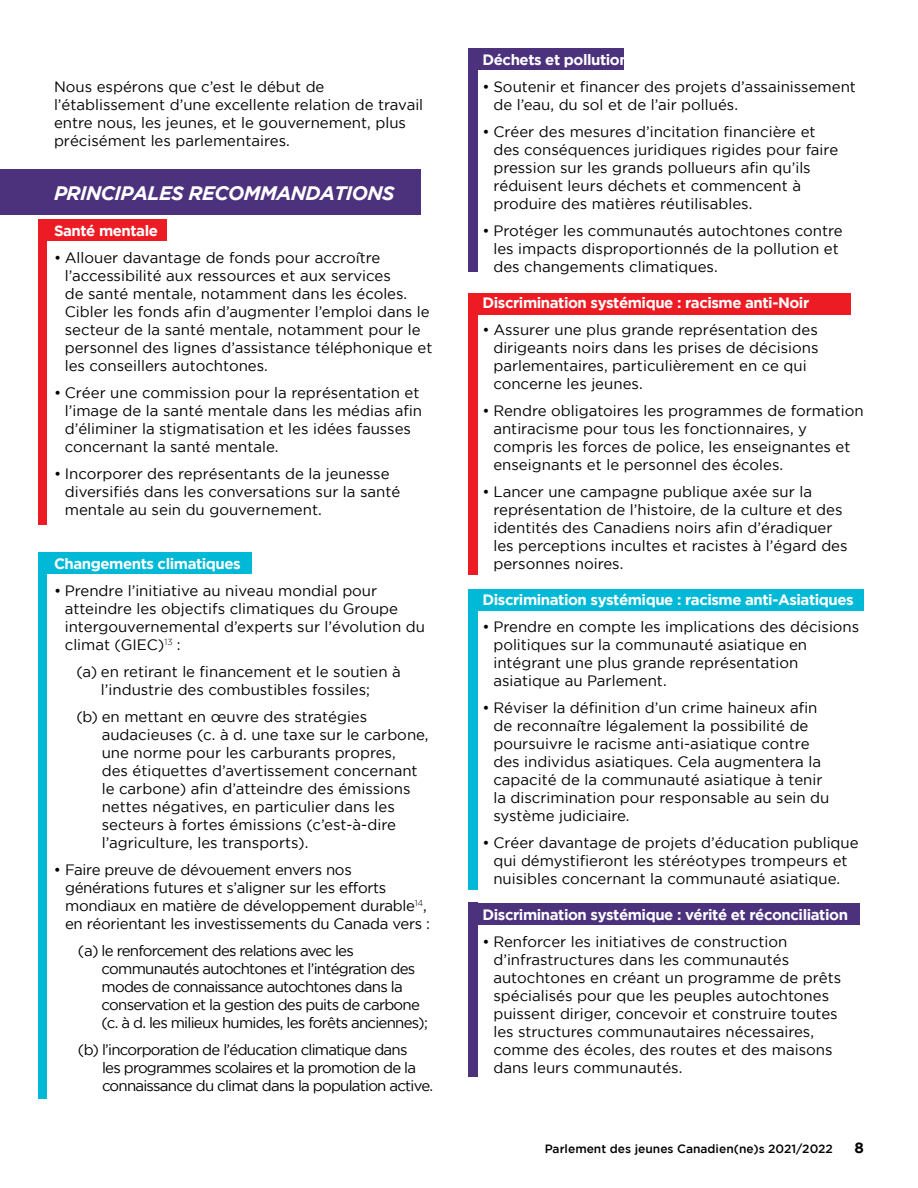
<style>
.page{position:relative;width:918px;height:1188px;background:#fff}
.page>*{position:absolute;margin:0;border:0;box-sizing:border-box;transform-origin:0 0}
.t1{font:italic 700 19.5px "Gotham";letter-spacing:-.03em;color:#fff}
.t2{font:15px/18px "Gotham";color:#000}
.t3{font:15px/18px "Gotham";letter-spacing:-.05em;color:#000}
.t4{font:700 15px "Gotham";letter-spacing:-.03em;color:#fff}
.t5{font:15px/18px "Gotham";letter-spacing:-.02em;color:#000}
.t6{font:700 15px "Gotham";color:#000}
.t7{font:500 12px "Gotham";color:#000}
</style>
<div class="page">
<div style="left:47px;top:219px;width:119px;height:22px;background:#ed1c24"></div>
<div style="left:0;top:169px;width:421px;height:46px;background:#4c317d"></div>
<div style="left:47px;top:553px;width:205px;height:21px;background:#00b9d6"></div>
<div style="left:477px;top:48px;width:147px;height:22px;background:#4c317d"></div>
<div style="left:477px;top:293px;width:374px;height:22px;background:#ed1c24"></div>
<div style="left:477px;top:589px;width:387px;height:22px;background:#00b9d6"></div>
<div style="left:477px;top:903px;width:383px;height:22px;background:#4c317d"></div>
<div style="left:38px;top:553px;width:9px;height:546px;background:#00b9d6"></div>
<div style="left:468px;top:48px;width:9px;height:223px;background:#4c317d"></div>
<div style="left:468px;top:293px;width:9px;height:281px;background:#ed1c24"></div>
<div style="left:468px;top:589px;width:9px;height:301px;background:#00b9d6"></div>
<div style="left:468px;top:903px;width:9px;height:174px;background:#4c317d"></div>
<div style="left:38px;top:219px;width:9px;height:306px;background:#ed1c24"></div>
<p class="t2" style="left:54px;top:77px;width:371px">Nous espérons que c’est le début de l’établissement d’une excellente relation de travail entre nous, les jeunes, et le gouvernement, plus précisément les parlementaires.</p>
<h1 class="t1" style="left:54px;top:182px;width:342px">PRINCIPALES RECOMMANDATIONS</h1>
<p class="t4" style="left:54px;top:222px;width:105px">Santé mentale</p>
<p class="t2" style="left:65px;top:248px;width:369px;text-indent:-11px">• Allouer davantage de fonds pour accroître l’accessibilité aux ressources et aux services<br>de santé mentale, notamment dans les écoles.<br>Cibler les fonds afin d’augmenter l’emploi dans le secteur de la santé mentale, notamment pour le personnel des lignes d’assistance téléphonique et les conseillers autochtones.</p>
<p class="t2" style="left:65px;top:383px;width:359px;text-indent:-11px">• Créer une commission pour la représentation et l’image de la santé mentale dans les médias afin d’éliminer la stigmatisation et les idées fausses concernant la santé mentale.</p>
<p class="t2" style="left:65px;top:464px;width:337px;text-indent:-11px">• Incorporer des représentants de la jeunesse diversifiés dans les conversations sur la santé mentale au sein du gouvernement.</p>
<p class="t4" style="left:54px;top:555px;width:188px">Changements climatiques</p>
<p class="t2" style="left:65px;top:581px;width:362px;text-indent:-11px">• Prendre l’initiative au niveau mondial pour atteindre les objectifs climatiques du Groupe intergouvernemental d’experts sur l’évolution du climat (GIEC)<sup>13</sup> :</p>
<p class="t2" style="left:76px;top:662px;width:326px;text-align:center">(a) en retirant le financement et le soutien à l’industrie des combustibles fossiles;</p>
<p class="t2" style="left:102px;top:707px;width:328px;text-indent:-25px">(b) en mettant en œuvre des stratégies audacieuses (c. à d. une taxe sur le carbone, une norme pour les carburants propres,<br>des étiquettes d’avertissement concernant le carbone) afin d’atteindre des émissions nettes négatives, en particulier dans les secteurs à fortes émissions (c’est-à-dire l’agriculture, les transports).</p>
<p class="t5" style="left:65px;top:860px;width:366px;text-indent:-11px">• Faire preuve de dévouement envers nos générations futures et s’aligner sur les efforts mondiaux en matière de développement durable<sup>14</sup>, en réorientant les investissements du Canada vers :</p>
<p class="t3" style="left:102px;top:941px;width:328px;text-indent:-24px">(a) le renforcement des relations avec les communautés autochtones et l’intégration des modes de connaissance autochtones dans la conservation et la gestion des puits de carbone (c. à d. les milieux humides, les forêts anciennes);</p>
<p class="t3" style="left:102px;top:1040px;width:333px;text-indent:-24px">(b) l’incorporation de l’éducation climatique dans<br>les programmes scolaires et la promotion de la connaissance du climat dans la population active.</p>
<p class="t4" style="left:483px;top:51px;width:148px">Déchets et pollution</p>
<p class="t2" style="left:493px;top:77px;width:364px;text-indent:-11px">• Soutenir et financer des projets d’assainissement de l’eau, du sol et de l’air pollués.</p>
<p class="t2" style="left:493px;top:122px;width:346px;text-indent:-11px">• Créer des mesures d’incitation financière et des conséquences juridiques rigides pour faire pression sur les grands pollueurs afin qu’ils réduisent leurs déchets et commencent à produire des matières réutilisables.</p>
<p class="t2" style="left:493px;top:221px;width:351px;text-indent:-11px">• Protéger les communautés autochtones contre les impacts disproportionnés de la pollution et des changements climatiques.</p>
<p class="t4" style="left:483px;top:294px;width:328px">Discrimination systémique : racisme anti-Noir</p>
<p class="t2" style="left:493px;top:320px;width:327px;text-indent:-11px">• Assurer une plus grande représentation des dirigeants noirs dans les prises de décisions parlementaires, particulièrement en ce qui concerne les jeunes.</p>
<p class="t2" style="left:493px;top:401px;width:372px;text-indent:-11px">• Rendre obligatoires les programmes de formation antiracisme pour tous les fonctionnaires, y compris les forces de police, les enseignantes et enseignants et le personnel des écoles.</p>
<p class="t2" style="left:493px;top:482px;width:356px;text-indent:-11px">• Lancer une campagne publique axée sur la représentation de l’histoire, de la culture et des identités des Canadiens noirs afin d’éradiquer les perceptions incultes et racistes à l’égard des personnes noires.</p>
<p class="t4" style="left:483px;top:591px;width:373px">Discrimination systémique : racisme anti-Asiatiques</p>
<p class="t2" style="left:493px;top:617px;width:367px;text-indent:-11px">• Prendre en compte les implications des décisions politiques sur la communauté asiatique en intégrant une plus grande représentation asiatique au Parlement.</p>
<p class="t2" style="left:493px;top:698px;width:338px;text-indent:-11px">• Réviser la définition d’un crime haineux afin de reconnaître légalement la possibilité de poursuivre le racisme anti-asiatique contre des individus asiatiques. Cela augmentera la capacité de la communauté asiatique à tenir la discrimination pour responsable au sein du système judiciaire.</p>
<p class="t2" style="left:483px;top:833px;width:378px;text-align:center">• Créer davantage de projets d’éducation publique qui démystifieront les stéréotypes trompeurs et nuisibles concernant la communauté asiatique.</p>
<p class="t4" style="left:483px;top:906px;width:367px">Discrimination systémique : vérité et réconciliation</p>
<p class="t2" style="left:493px;top:932px;width:349px;text-indent:-11px">• Renforcer les initiatives de construction d’infrastructures dans les communautés autochtones en créant un programme de prêts spécialisés pour que les peuples autochtones puissent diriger, concevoir et construire toutes les structures communautaires nécessaires, comme des écoles, des routes et des maisons dans leurs communautés.</p>
<p class="t7" style="left:545px;top:1142px;width:290px">Parlement des jeunes Canadien(ne)s 2021/2022</p>
<p class="t6" style="left:855px;top:1139px;width:11px">8</p>
</div>
